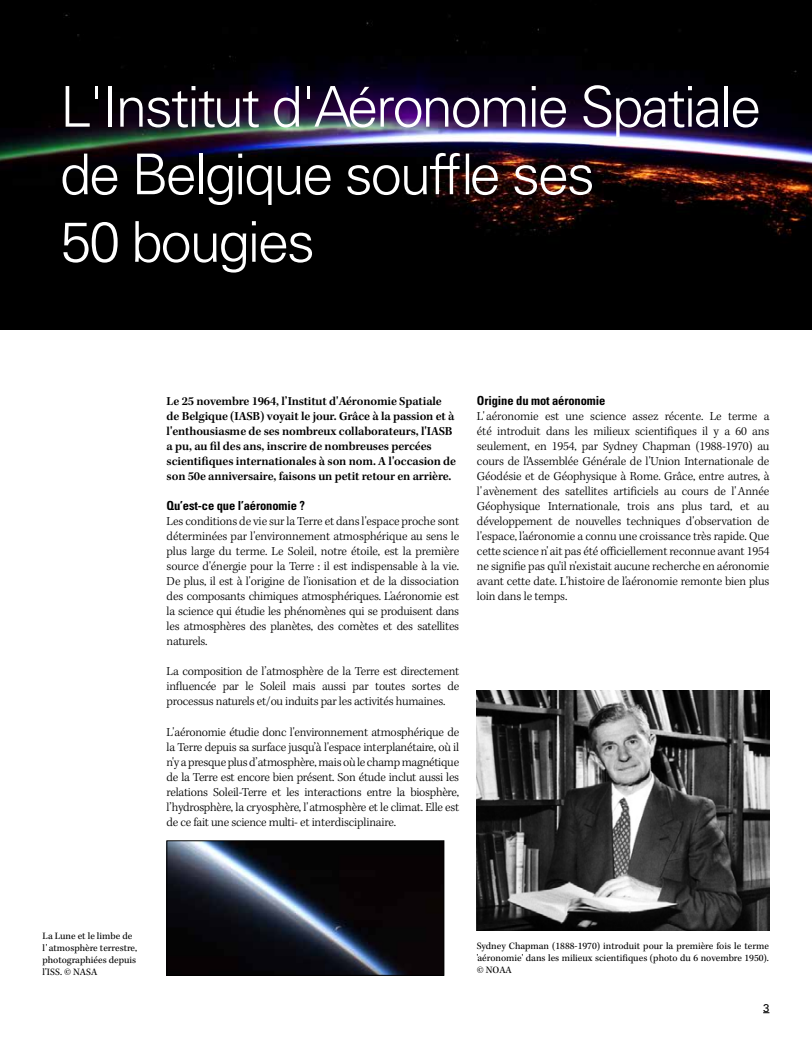
<style>
.page{position:relative;width:812px;height:1046px;background:#fff}
.page>*{position:absolute;margin:0;border:0;box-sizing:border-box;transform-origin:0 0}
.t1{font:300 56.25px/67.5px "Univers LT Std";letter-spacing:-.04em;color:#fff}
.t2{font:300 12.5px/15px "Kepler Std";letter-spacing:-.015em;color:#000;text-align:justify}
.t3{font:600 12.5px/15px "Kepler Std";letter-spacing:-.01em;color:#000}
.t4{font:700 condensed 12.5px "Univers LT Std";letter-spacing:-.01em;color:#000}
.t5{font:11.25px "Univers LT Std";color:#000}
.t6{font:10px/12px "Kepler Std";color:#000}
</style>
<div class="page">
<img style="left:0;top:0;width:811px;height:330px">
<img style="left:169px;top:842px;width:273px;height:131px">
<div style="left:167px;top:840px;width:277px;height:135px;border:1px solid #000"></div>
<img style="left:476px;top:690px;width:293px;height:240px">
<h1 class="t1" style="left:60px;top:73px;width:702px">L'Institut d'Aéronomie Spatiale de Belgique souffle ses<br>50 bougies</h1>
<p class="t3" style="left:167px;top:394px;width:291px">Le 25 novembre 1964, l’Institut d'Aéronomie Spatiale de Belgique (IASB) voyait le jour. Grâce à la passion et à l'enthousiasme de ses nombreux collaborateurs, l'IASB a pu, au fil des ans, inscrire de nombreuses percées scientifiques internationales à son nom. A l'occasion de son 50e anniversaire, faisons un petit retour en arrière.</p>
<p class="t4" style="left:167px;top:498px;width:140px">Qu’est-ce que l’aéronomie ?</p>
<p class="t2" style="left:167px;top:514px;width:294px">Les conditions de vie sur la Terre et dans l'espace proche sont déterminées par l'environnement atmosphérique au sens le plus large du terme. Le Soleil, notre étoile, est la première source d'énergie pour la Terre : il est indispensable à la vie.<br>De plus, il est à l'origine de l'ionisation et de la dissociation des composants chimiques atmosphériques. L'aéronomie est la science qui étudie les phénomènes qui se produisent dans les atmosphères des planètes, des comètes et des satellites naturels.</p>
<p class="t2" style="left:167px;top:664px;width:294px">La composition de l’atmosphère de la Terre est directement influencée par le Soleil mais aussi par toutes sortes de processus naturels et/ou induits par les activités humaines.</p>
<p class="t2" style="left:167px;top:724px;width:294px">L'aéronomie étudie donc l'environnement atmosphérique de la Terre depuis sa surface jusqu’à l'espace interplanétaire, où il n'y a presque plus d’atmosphère, mais où le champ magnétique de la Terre est encore bien présent. Son étude inclut aussi les relations Soleil-Terre et les interactions entre la biosphère, l’hydrosphère, la cryosphère, l'atmosphère et le climat. Elle est de ce fait une science multi- et interdisciplinaire.</p>
<p class="t4" style="left:477px;top:393px;width:130px">Origine du mot aéronomie</p>
<p class="t2" style="left:477px;top:409px;width:294px">L'aéronomie est une science assez récente. Le terme a été introduit dans les milieux scientifiques il y a 60 ans seulement, en 1954, par Sydney Chapman (1988-1970) au cours de l'Assemblée Générale de l'Union Internationale de Géodésie et de Géophysique à Rome. Grâce, entre autres, à l'avènement des satellites artificiels au cours de l'Année Géophysique Internationale, trois ans plus tard, et au développement de nouvelles techniques d'observation de l'espace, l'aéronomie a connu une croissance très rapide. Que cette science n'ait pas été officiellement reconnue avant 1954 ne signifie pas qu'il n'existait aucune recherche en aéronomie avant cette date. L'histoire de l'aéronomie remonte bien plus loin dans le temps.</p>
<p class="t6" style="left:43px;top:930px;width:96px">La Lune et le limbe de l ' atmosphère terrestre, photographiées depuis l'ISS. © NASA</p>
<p class="t6" style="left:476px;top:940px;width:293px;text-align:justify">Sydney Chapman (1888-1970) introduit pour la première fois le terme 'aéronomie' dans les milieux scientifiques (photo du 6 novembre 1950). © NOAA</p>
<p class="t5" style="left:763px;top:1000px;width:8px">3</p>
</div>
